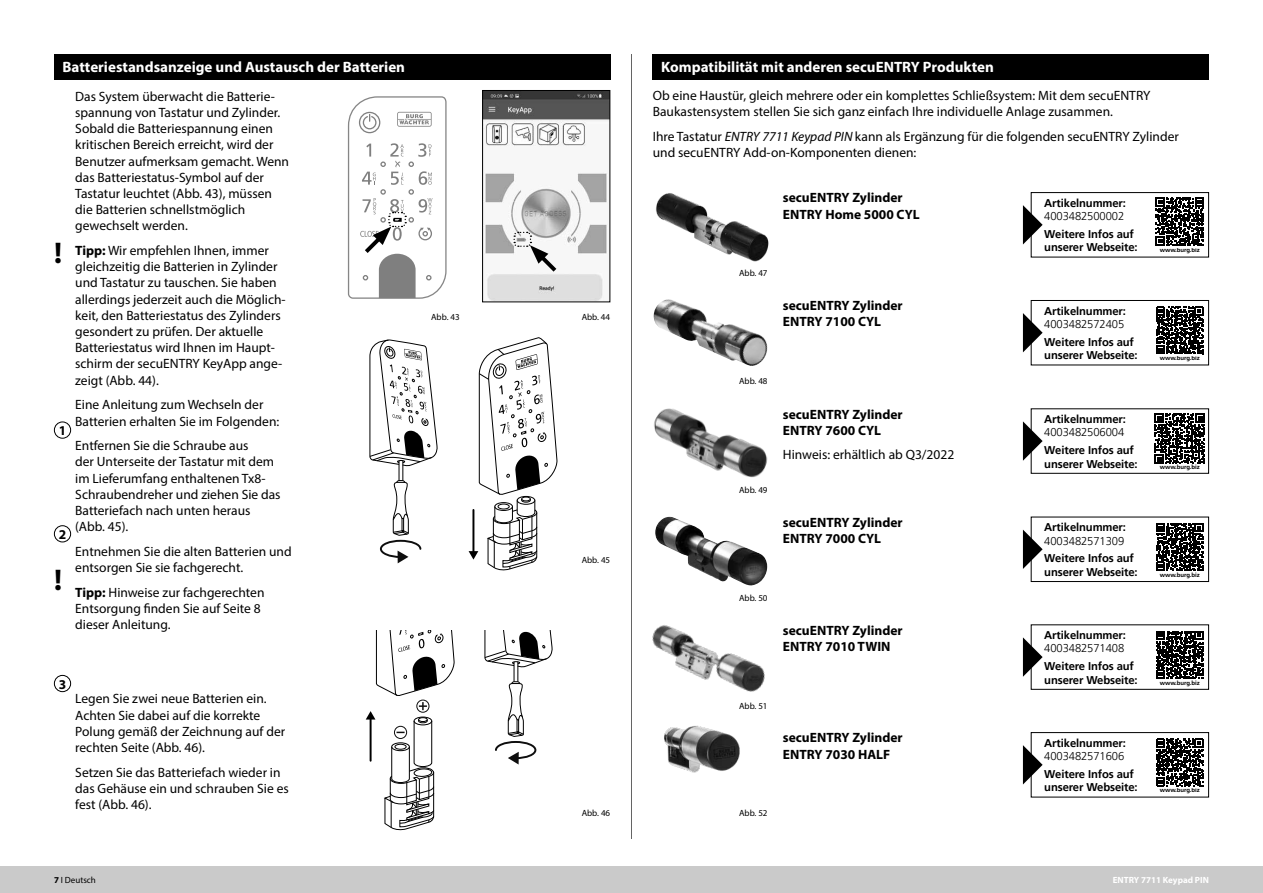
<style>
.page{position:relative;width:1263px;height:893px;background:#fff}
.page>*{position:absolute;margin:0;border:0;box-sizing:border-box;transform-origin:0 0}
.t1{font:700 30px "Myriad Pro";color:#000}
.t2{font:700 15px "Myriad Pro";color:#fff}
.t3{font:13.5px/16.2px "Myriad Pro";color:#000}
.t4{font:700 13.5px/16.2px "Myriad Pro";color:#000}
.t5{font:700 11.25px/13.5px "Frutiger LT Pro";letter-spacing:-.01em;color:#000}
.t6{font:300 11.25px "Frutiger LT Pro";letter-spacing:-.01em;color:#000}
.t7{font:9px "Myriad Pro";color:#000}
.t8{font:700 9px "Myriad Pro";color:#fff}
.t9{font:700 6px "Frutiger LT Pro";letter-spacing:-.01em;color:#000}
.s1{font-weight:700}
.s2{font-style:italic}
</style>
<div class="page">
<div style="left:0;top:866px;width:1263px;height:27px;background:#cacaca"></div>
<hr style="left:631px;top:54px;width:1px;height:785px;background:#646464">
<div style="left:54px;top:54px;width:556px;height:26px;background:#000"></div>
<svg style="left:369px;top:339px;width:69px;height:224px"></svg>
<svg style="left:469px;top:337px;width:89px;height:234px"></svg>
<svg style="left:484px;top:630px;width:69px;height:134px"></svg>
<svg style="left:366px;top:630px;width:89px;height:201px"></svg>
<div style="left:54px;top:525px;width:17px;height:17px;border:1px solid #000;border-radius:50%"></div>
<div style="left:54px;top:675px;width:17px;height:17px;border:1px solid #000;border-radius:50%"></div>
<div style="left:54px;top:422px;width:17px;height:17px;border:1px solid #000;border-radius:50%"></div>
<img style="left:484px;top:92px;width:124px;height:208px">
<div style="left:482px;top:90px;width:128px;height:212px;border:1px solid #000"></div>
<svg style="left:513px;top:231px;width:48px;height:45px"></svg>
<svg style="left:347px;top:96px;width:100px;height:203px"></svg>
<div style="left:653px;top:54px;width:556px;height:26px;background:#000"></div>
<div style="left:1031px;top:192px;width:178px;height:65px;border:1px solid #000"></div>
<svg style="left:1155px;top:197px;width:49px;height:49px"></svg>
<svg style="left:1156px;top:197px;width:48px;height:48px"></svg>
<svg style="left:1023px;top:205px;width:19px;height:39px"></svg>
<div style="left:1031px;top:300px;width:178px;height:65px;border:1px solid #000"></div>
<svg style="left:1157px;top:306px;width:47px;height:49px"></svg>
<svg style="left:1156px;top:307px;width:47px;height:47px"></svg>
<svg style="left:1023px;top:313px;width:19px;height:39px"></svg>
<div style="left:1031px;top:408px;width:178px;height:66px;border:1px solid #000"></div>
<svg style="left:1023px;top:421px;width:19px;height:40px"></svg>
<div style="left:1031px;top:517px;width:178px;height:65px;border:1px solid #000"></div>
<svg style="left:1023px;top:530px;width:19px;height:39px"></svg>
<img style="left:656px;top:193px;width:113px;height:69px">
<img style="left:655px;top:517px;width:112px;height:69px">
<img style="left:654px;top:408px;width:114px;height:70px">
<img style="left:653px;top:299px;width:114px;height:67px">
<svg style="left:1154px;top:413px;width:51px;height:51px"></svg>
<svg style="left:1203px;top:523px;width:1px;height:48px"></svg>
<svg style="left:1156px;top:523px;width:47px;height:48px"></svg>
<div style="left:1031px;top:624px;width:178px;height:66px;border:1px solid #000"></div>
<svg style="left:1023px;top:637px;width:19px;height:40px"></svg>
<div style="left:1031px;top:732px;width:178px;height:65px;border:1px solid #000"></div>
<svg style="left:1023px;top:745px;width:19px;height:39px"></svg>
<img style="left:653px;top:625px;width:112px;height:67px">
<img style="left:664px;top:725px;width:76px;height:48px">
<svg style="left:1156px;top:631px;width:48px;height:48px"></svg>
<svg style="left:1156px;top:631px;width:47px;height:47px"></svg>
<svg style="left:1157px;top:738px;width:47px;height:49px"></svg>
<svg style="left:1156px;top:739px;width:47px;height:47px"></svg>
<p class="t2" style="left:63px;top:58px;width:344px">Batteriestandsanzeige und Austausch der Batterien</p>
<p class="t3" style="left:75px;top:88px;width:215px">Das System überwacht die Batterie&shy;spannung von Tastatur und Zylinder.<br>Sobald die Batteriespannung einen kritischen Bereich erreicht, wird der Benutzer aufmerksam gemacht. Wenn das Batteriestatus-Symbol auf der Tastatur leuchtet (Abb. 43), müssen die Batterien schnellstmöglich gewechselt werden.</p>
<p class="t3" style="left:75px;top:242px;width:212px"><span class="s1">Tipp:</span> Wir empfehlen Ihnen, immer gleichzeitig die Batterien in Zylinder und Tastatur zu tauschen. Sie haben allerdings jederzeit auch die Möglich&shy;keit, den Batteriestatus des Zylinders gesondert zu prüfen. Der aktuelle Batteriestatus wird Ihnen im Haupt&shy;schirm der secuENTRY KeyApp ange&shy;zeigt (Abb. 44).</p>
<p class="t3" style="left:75px;top:396px;width:205px">Eine Anleitung zum Wechseln der<br>Batterien erhalten Sie im Folgenden:</p>
<p class="t3" style="left:75px;top:437px;width:207px">Entfernen Sie die Schraube aus<br>der Unterseite der Tastatur mit dem im Lieferumfang enthaltenen Tx8-<br>Schraubendreher und ziehen Sie das<br>Batteriefach nach unten heraus (Abb. 45).</p>
<p class="t3" style="left:75px;top:543px;width:218px">Entnehmen Sie die alten Batterien und entsorgen Sie sie fachgerecht.</p>
<p class="t3" style="left:75px;top:584px;width:191px"><span class="s1">Tipp:</span> Hinweise zur fachgerechten<br>Entsorgung finden Sie auf Seite 8 dieser Anleitung.</p>
<h1 class="t1" style="left:54px;top:233px;width:10px">!</h1>
<p class="t4" style="left:59px;top:422px;width:9px">1</p>
<p class="t4" style="left:59px;top:526px;width:9px">2</p>
<h1 class="t1" style="left:54px;top:561px;width:10px">!</h1>
<p class="t4" style="left:59px;top:675px;width:9px">3</p>
<p class="t3" style="left:75px;top:690px;width:211px">Legen Sie zwei neue Batterien ein.<br>Achten Sie dabei auf die korrekte<br>Polung gemäß der Zeichnung auf der rechten Seite (Abb. 46).</p>
<p class="t3" style="left:75px;top:764px;width:215px">Setzen Sie das Batteriefach wieder in das Gehäuse ein und schrauben Sie es fest (Abb. 46).</p>
<p class="t7" style="left:431px;top:311px;width:30px">Abb. 43</p>
<p class="t7" style="left:582px;top:311px;width:30px">Abb. 44</p>
<p class="t7" style="left:582px;top:554px;width:30px">Abb. 45</p>
<p class="t7" style="left:582px;top:807px;width:30px">Abb. 46</p>
<p class="t2" style="left:661px;top:58px;width:334px">Kompatibilität mit anderen secuENTRY Produkten</p>
<p class="t3" style="left:653px;top:87px;width:499px">Ob eine Haustür, gleich mehrere oder ein komplettes Schließsystem: Mit dem secuENTRY<br>Baukastensystem stellen Sie sich ganz einfach Ihre individuelle Anlage zusammen.</p>
<p class="t3" style="left:653px;top:128px;width:528px">Ihre Tastatur <span class="s2">ENTRY 7711 Keypad PIN</span> kann als Ergänzung für die folgenden secuENTRY Zylinder und secuENTRY Add-on-Komponenten dienen:</p>
<p class="t4" style="left:783px;top:189px;width:138px">secuENTRY Zylinder<br>ENTRY Home 5000 CYL</p>
<p class="t5" style="left:1044px;top:196px;width:83px">Artikelnummer:</p>
<p class="t6" style="left:1044px;top:210px;width:81px">4003482500002</p>
<p class="t5" style="left:1044px;top:227px;width:95px">Weitere Infos auf unserer Webseite:</p>
<p class="t9" style="left:1160px;top:247px;width:42px">www.burg.biz</p>
<p class="t7" style="left:739px;top:268px;width:30px">Abb. 47</p>
<p class="t4" style="left:783px;top:297px;width:121px">secuENTRY Zylinder<br>ENTRY 7100 CYL</p>
<p class="t7" style="left:739px;top:376px;width:30px">Abb. 48</p>
<p class="t7" style="left:739px;top:484px;width:30px">Abb. 49</p>
<p class="t4" style="left:783px;top:405px;width:121px">secuENTRY Zylinder<br>ENTRY 7600 CYL</p>
<p class="t3" style="left:783px;top:447px;width:173px">Hinweis: erhältlich ab Q3/2022</p>
<p class="t4" style="left:783px;top:514px;width:121px">secuENTRY Zylinder<br>ENTRY 7000 CYL</p>
<p class="t7" style="left:739px;top:592px;width:30px">Abb. 50</p>
<p class="t4" style="left:783px;top:621px;width:121px">secuENTRY Zylinder<br>ENTRY 7010 TWIN</p>
<p class="t7" style="left:739px;top:700px;width:30px">Abb. 51</p>
<p class="t4" style="left:783px;top:729px;width:121px">secuENTRY Zylinder<br>ENTRY 7030 HALF</p>
<p class="t7" style="left:739px;top:808px;width:30px">Abb. 52</p>
<p class="t5" style="left:1044px;top:304px;width:83px">Artikelnummer:</p>
<p class="t6" style="left:1044px;top:318px;width:81px">4003482572405</p>
<p class="t5" style="left:1044px;top:335px;width:95px">Weitere Infos auf unserer Webseite:</p>
<p class="t5" style="left:1044px;top:412px;width:83px">Artikelnummer:</p>
<p class="t6" style="left:1044px;top:426px;width:81px">4003482506004</p>
<p class="t5" style="left:1044px;top:443px;width:95px">Weitere Infos auf unserer Webseite:</p>
<p class="t5" style="left:1044px;top:520px;width:83px">Artikelnummer:</p>
<p class="t6" style="left:1044px;top:534px;width:81px">4003482571309</p>
<p class="t5" style="left:1044px;top:552px;width:95px">Weitere Infos auf unserer Webseite:</p>
<p class="t5" style="left:1044px;top:628px;width:83px">Artikelnummer:</p>
<p class="t6" style="left:1044px;top:642px;width:81px">4003482571408</p>
<p class="t5" style="left:1044px;top:659px;width:95px">Weitere Infos auf unserer Webseite:</p>
<p class="t5" style="left:1044px;top:736px;width:83px">Artikelnummer:</p>
<p class="t6" style="left:1044px;top:750px;width:81px">4003482571606</p>
<p class="t5" style="left:1044px;top:767px;width:95px">Weitere Infos auf unserer Webseite:</p>
<p class="t9" style="left:1160px;top:355px;width:42px">www.burg.biz</p>
<p class="t9" style="left:1160px;top:463px;width:42px">www.burg.biz</p>
<p class="t9" style="left:1160px;top:571px;width:42px">www.burg.biz</p>
<p class="t9" style="left:1160px;top:679px;width:42px">www.burg.biz</p>
<p class="t9" style="left:1160px;top:787px;width:42px">www.burg.biz</p>
<p class="t7" style="left:54px;top:874px;width:43px"><span class="s1">7</span> I Deutsch</p>
<p class="t8" style="left:1113px;top:874px;width:98px">ENTRY 7711 Keypad PIN</p>
</div>
